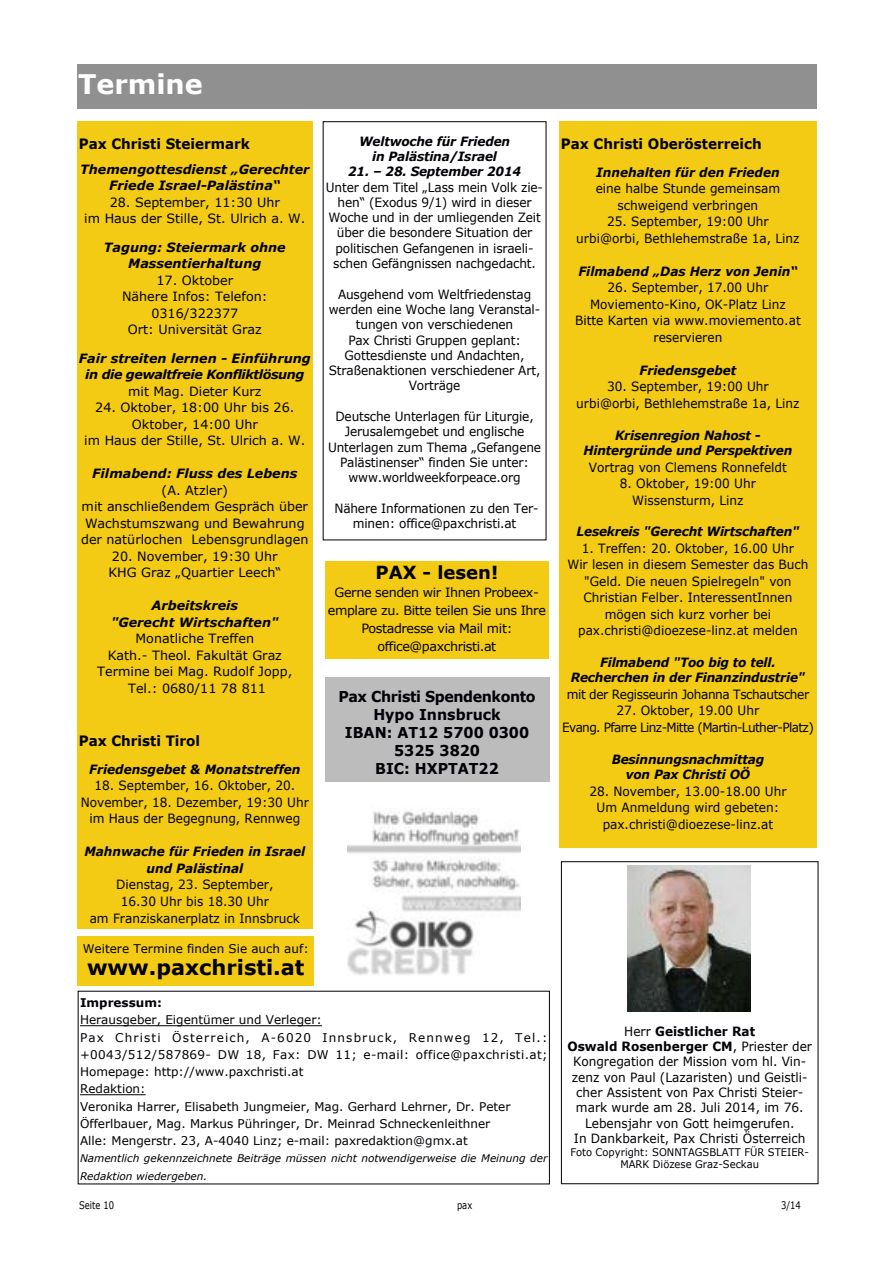
<style>
.page{position:relative;width:893px;height:1263px;background:#fff}
.page>*{position:absolute;margin:0;border:0;box-sizing:border-box;transform-origin:0 0}
.t1{font:700 27px "Verdana";color:#fff}
.t2{font:700 21px "Verdana";color:#000006}
.t3{font:700 18px "Verdana";color:#000006}
.t4{font:700 15px/18px "Verdana";color:#000006;text-align:center;scale:.95 1}
.t5{font:700 14.25px "Verdana";color:#000006;scale:.95 1}
.t6{font:12.75px/15.3px "Verdana";color:#000006;text-align:center;scale:.95 1}
.t7{font:12.75px/16.5px "Verdana";color:#000006;text-align:center}
.t8{font:italic 700 12.75px/15.3px "Verdana";color:#000006;text-align:center;scale:.95 1}
.t9{font:italic 700 12.75px/16.5px "Verdana";color:#000006;text-align:center}
.t10{font:12.75px/18px "Verdana";letter-spacing:-.03em;color:#000006;text-align:center}
.t11{font:12.75px/16.5px "Verdana";letter-spacing:-.05em;color:#000006;text-align:center;scale:.95 1}
.t12{font:italic 700 12.75px/16.5px "Verdana";letter-spacing:-.035em;color:#000006;text-align:center}
.t13{font:12.75px "Verdana";letter-spacing:-.03em;color:#000006;scale:.95 1}
.t14{font:12px/17.2px "Verdana";color:#000006}
.t15{font:700 12px "Verdana";color:#000006}
.t16{font:italic 10.5px/17.2px "Verdana";color:#000006}
.t17{font:10.5px/12.6px "Verdana";color:#000006;text-align:center;scale:.95 1}
.t18{font:10.5px "Verdana";color:#000006;scale:.8 1}
.s1{font-weight:700}
</style>
<div class="page">
<div style="left:325px;top:677px;width:224px;height:105px;background:#bcbcbd"></div>
<hr style="left:80px;top:1025px;width:242px;height:1px;background:#000006">
<hr style="left:80px;top:1094px;width:66px;height:1px;background:#000006">
<div style="left:77px;top:121px;width:235px;height:808px;background:#f3ca14"></div>
<div style="left:77px;top:64px;width:739px;height:44px;background:#909091"></div>
<div style="left:78px;top:937px;width:236px;height:49px;background:#f3ca14"></div>
<div style="left:325px;top:561px;width:224px;height:97px;background:#f3ca14"></div>
<div style="left:559px;top:121px;width:257px;height:727px;background:#f3ca14"></div>
<img style="left:348px;top:808px;width:173px;height:167px">
<div style="left:561px;top:861px;width:257px;height:323px;border:1px solid #000006"></div>
<img style="left:628px;top:865px;width:123px;height:146px">
<h1 class="t1" style="left:78px;top:67px;width:126px">Termine</h1>
<p class="t5" style="left:79px;top:134px;width:182px">Pax Christi Steiermark</p>
<p class="t9" style="left:80px;top:160px;width:231px">Themengottesdienst „Gerechter<br>Friede Israel-Palästina“</p>
<p class="t7" style="left:84px;top:193px;width:223px">28. September, 11:30 Uhr<br>im Haus der Stille, St. Ulrich a. W.</p>
<p class="t9" style="left:104px;top:238px;width:183px">Tagung: Steiermark ohne<br>Massentierhaltung</p>
<p class="t7" style="left:122px;top:271px;width:147px">17. Oktober<br>Nähere Infos: Telefon:<br>0316/322377<br>Ort: Universität Graz</p>
<p class="t12" style="left:79px;top:349px;width:233px">Fair streiten lernen - Einführung in die gewaltfreie Konfliktlösung</p>
<p class="t7" style="left:128px;top:382px;width:135px">mit Mag. Dieter Kurz</p>
<p class="t7" style="left:84px;top:399px;width:223px">24. Oktober, 18:00 Uhr bis 26.<br>Oktober, 14:00 Uhr<br>im Haus der Stille, St. Ulrich a. W.</p>
<p class="t9" style="left:92px;top:465px;width:207px">Filmabend: Fluss des Lebens</p>
<p class="t7" style="left:81px;top:481px;width:229px">(A. Atzler)<br>mit anschließendem Gespräch über<br>Wachstumszwang und Bewahrung der natürlochen Lebensgrundlagen</p>
<p class="t7" style="left:108px;top:547px;width:174px;text-align:left">20. November, 19:30 Uhr<br>KHG Graz „Quartier Leech“</p>
<p class="t9" style="left:111px;top:597px;width:169px">Arbeitskreis<br>"Gerecht Wirtschaften"</p>
<p class="t7" style="left:97px;top:630px;width:197px">Monatliche Treffen<br>Kath.- Theol. Fakultät Graz<br>Termine bei Mag. Rudolf Jopp,<br>Tel.: 0680/11 78 811</p>
<p class="t5" style="left:79px;top:731px;width:129px">Pax Christi Tirol</p>
<p class="t8" style="left:89px;top:761px;width:224px">Friedensgebet &amp; Monatstreffen</p>
<p class="t6" style="left:81px;top:777px;width:242px;line-height:16.5px">18. September, 16. Oktober, 20.<br>November, 18. Dezember, 19:30 Uhr im Haus der Begegnung, Rennweg</p>
<p class="t8" style="left:84px;top:843px;width:234px;line-height:16.5px">Mahnwache für Frieden in Israel und Palästinal</p>
<p class="t6" style="left:90px;top:876px;width:223px;line-height:16.5px">Dienstag, 23. September,<br>16.30 Uhr bis 18.30 Uhr<br>am Franziskanerplatz in Innsbruck</p>
<p class="t14" style="left:83px;top:939px;width:228px">Weitere Termine finden Sie auch auf:</p>
<h2 class="t2" style="left:87px;top:954px;width:219px">www.paxchristi.at</h2>
<p class="t8" style="left:359px;top:133px;width:161px">Weltwoche für Frieden in Palästina/Israel</p>
<p class="t8" style="left:348px;top:164px;width:183px">21. – 28. September 2014</p>
<p class="t6" style="left:326px;top:179px;width:230px">Unter dem Titel „Lass mein Volk zie&shy;hen“ (Exodus 9/1) wird in dieser Woche und in der umliegenden Zeit über die besondere Situation der politischen Gefangenen in israeli&shy;schen Gefängnissen nachgedacht.</p>
<p class="t6" style="left:329px;top:286px;width:224px">Ausgehend vom Weltfriedenstag werden eine Woche lang Veranstal&shy;tungen von verschiedenen<br>Pax Christi Gruppen geplant:<br>Gottesdienste und Andachten,<br>Straßenaktionen verschiedener Art,<br>Vorträge</p>
<p class="t6" style="left:328px;top:408px;width:226px">Deutsche Unterlagen für Liturgie,<br>Jerusalemgebet und englische<br>Unterlagen zum Thema „Gefangene<br>Palästinenser“ finden Sie unter: www.worldweekforpeace.org</p>
<p class="t6" style="left:334px;top:500px;width:217px">Nähere Informationen zu den Ter&shy;minen: office@paxchristi.at</p>
<h3 class="t3" style="left:376px;top:561px;width:124px">PAX - lesen!</h3>
<p class="t10" style="left:328px;top:583px;width:220px">Gerne senden wir Ihnen Probeex&shy;emplare zu. Bitte teilen Sie uns Ihre<br>Postadresse via Mail mit: office@paxchristi.at</p>
<p class="t4" style="left:338px;top:687px;width:209px">Pax Christi Spendenkonto<br>Hypo Innsbruck<br>IBAN: AT12 5700 0300<br>5325 3820<br>BIC: HXPTAT22</p>
<p class="t15" style="left:80px;top:995px;width:83px">Impressum:</p>
<p class="t14" style="left:80px;top:1011px;width:469px">Herausgeber, Eigentümer und Verleger:<br>Pax Christi Österreich, A-6020 Innsbruck, Rennweg 12, Tel.: +0043/512/587869- DW 18, Fax: DW 11; e-mail: office@paxchristi.at; Homepage: http://www.paxchristi.at<br>Redaktion:<br>Veronika Harrer, Elisabeth Jungmeier, Mag. Gerhard Lehrner, Dr. Peter Öfferlbauer, Mag. Markus Pühringer, Dr. Meinrad Schneckenleithner<br>Alle: Mengerstr. 23, A-4040 Linz; e-mail: paxredaktion@gmx.at</p>
<p class="t16" style="left:80px;top:1149px;width:469px">Namentlich gekennzeichnete Beiträge müssen nicht notwendigerweise die Meinung der<br>Redaktion wiedergeben.</p>
<p class="t5" style="left:561px;top:134px;width:213px">Pax Christi Oberösterreich</p>
<p class="t8" style="left:596px;top:164px;width:195px">Innehalten für den Frieden</p>
<p class="t6" style="left:596px;top:180px;width:196px;line-height:16.5px">eine halbe Stunde gemeinsam schweigend verbringen</p>
<p class="t6" style="left:576px;top:213px;width:237px;line-height:16.5px">25. September, 19:00 Uhr urbi@orbi, Bethlehemstraße 1a, Linz</p>
<p class="t8" style="left:578px;top:263px;width:232px">Filmabend „Das Herz von Jenin“</p>
<p class="t6" style="left:575px;top:279px;width:239px;line-height:16.5px">26. September, 17.00 Uhr<br>Moviemento-Kino, OK-Platz Linz<br>Bitte Karten via www.moviemento.at reservieren</p>
<p class="t8" style="left:639px;top:362px;width:104px">Friedensgebet</p>
<p class="t6" style="left:576px;top:378px;width:237px;line-height:16.5px">30. September, 19:00 Uhr urbi@orbi, Bethlehemstraße 1a, Linz</p>
<p class="t8" style="left:583px;top:427px;width:221px">Krisenregion Nahost -<br>Hintergründe und Perspektiven</p>
<p class="t6" style="left:589px;top:459px;width:210px">Vortrag von Clemens Ronnefeldt</p>
<p class="t6" style="left:620px;top:475px;width:145px;line-height:16.5px">8. Oktober, 19:00 Uhr<br>Wissensturm, Linz</p>
<p class="t8" style="left:577px;top:524px;width:236px">Lesekreis "Gerecht Wirtschaften"</p>
<p class="t6" style="left:567px;top:539px;width:255px;line-height:16.5px">1. Treffen: 20. Oktober, 16.00 Uhr<br>Wir lesen in diesem Semester das Buch "Geld. Die neuen Spielregeln" von Christian Felber. InteressentInnen mögen sich kurz vorher bei pax.christi@dioezese-linz.at melden</p>
<p class="t8" style="left:571px;top:654px;width:248px">Filmabend "Too big to tell.<br>Recherchen in der Finanzindustrie"</p>
<p class="t13" style="left:567px;top:686px;width:257px">mit der Regisseurin Johanna Tschautscher</p>
<p class="t11" style="left:562px;top:702px;width:266px">27. Oktober, 19.00 Uhr<br>Evang. Pfarre Linz-Mitte (Martin-Luther-Platz)</p>
<p class="t8" style="left:612px;top:751px;width:162px">Besinnungsnachmittag von Pax Christi OÖ</p>
<p class="t6" style="left:589px;top:782px;width:209px;line-height:16.5px">28. November, 13.00-18.00 Uhr<br>Um Anmeldung wird gebeten: pax.christi@dioezese-linz.at</p>
<p class="t6" style="left:567px;top:1023px;width:259px">Herr <span class="s1">Geistlicher Rat<br>Oswald Rosenberger CM</span>, Priester der Kongregation der Mission vom hl. Vin&shy;zenz von Paul (Lazaristen) und Geistli&shy;cher Assistent von Pax Christi Steier&shy;mark wurde am 28. Juli 2014, im 76.<br>Lebensjahr von Gott heimgerufen.<br>In Dankbarkeit, Pax Christi Österreich</p>
<p class="t17" style="left:570px;top:1145px;width:253px">Foto Copyright: SONNTAGSBLATT FÜR STEIER-<br>MARK Diözese Graz-Seckau</p>
<p class="t18" style="left:79px;top:1198px;width:45px">Seite 10</p>
<p class="t18" style="left:457px;top:1198px;width:21px">pax</p>
<p class="t18" style="left:781px;top:1198px;width:26px">3/14</p>
</div>
